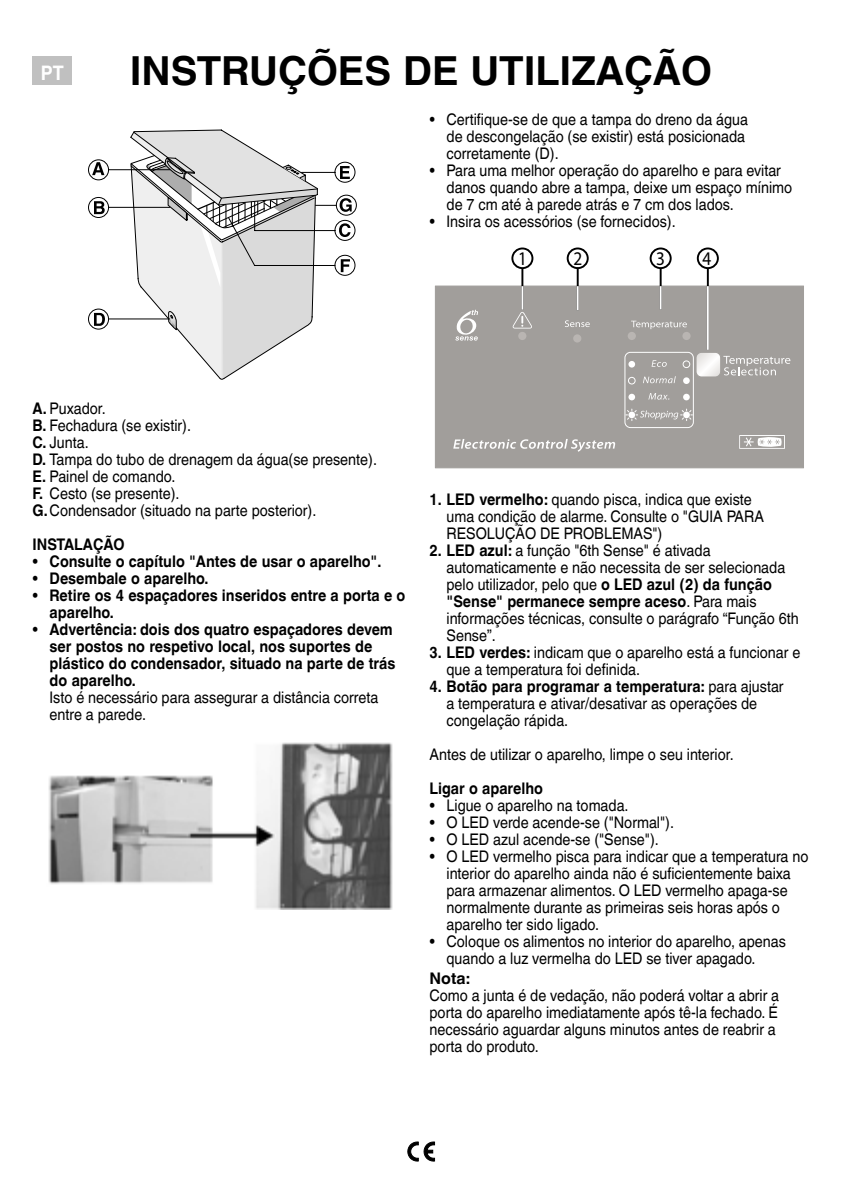
<style>
.page{position:relative;width:842px;height:1191px;background:#fff}
.page>*{position:absolute;margin:0;border:0;box-sizing:border-box;transform-origin:0 0}
.t1{font:700 40px "Helvetica World";color:#000}
.t2{font:700 20px "Helvetica World";color:#fff;scale:.9 1}
.t3{font:16px/17px "Helvetica World";color:#000;scale:.9 1}
.t4{font:700 16px/17px "Helvetica World";color:#000;scale:.9 1}
.t5{font:700 16px "Helvetica World";color:#000}
.s1{font-weight:700}
.s2{font-weight:400}
</style>
<div class="page">
<svg style="left:408px;top:1141px;width:27px;height:20px"></svg>
<div style="left:33px;top:57px;width:39px;height:28px;background:#c0c0c0"></div>
<svg style="left:88px;top:129px;width:269px;height:251px"></svg>
<img style="left:48px;top:742px;width:345px;height:167px">
<div style="left:435px;top:286px;width:368px;height:182px;background:#a19e9b"></div>
<div style="left:435px;top:285px;width:369px;height:183px;border:1px solid #a19e9b"></div>
<svg style="left:455px;top:310px;width:23px;height:30px"></svg>
<svg style="left:513px;top:312px;width:19px;height:16px"></svg>
<svg style="left:453px;top:439px;width:162px;height:13px"></svg>
<div style="left:518px;top:332px;width:8px;height:8px;background:#b9b5b2;border-radius:50%"></div>
<div style="left:573px;top:334px;width:8px;height:8px;background:#b9b5b2;border-radius:50%"></div>
<div style="left:628px;top:332px;width:8px;height:8px;background:#b9b5b2;border-radius:50%"></div>
<div style="left:682px;top:332px;width:9px;height:8px;background:#b9b5b2;border-radius:50%"></div>
<svg style="left:631px;top:321px;width:56px;height:8px"></svg>
<svg style="left:739px;top:435px;width:46px;height:14px"></svg>
<svg style="left:565px;top:320px;width:25px;height:7px"></svg>
<svg style="left:698px;top:354px;width:92px;height:22px"></svg>
<div style="left:696px;top:352px;width:25px;height:25px;border:1px solid #a19e9b;border-radius:5px"></div>
<div style="left:683px;top:394px;width:7px;height:6px;background:#fff;border-radius:50%"></div>
<div style="left:628px;top:394px;width:7px;height:6px;background:#fff;border-radius:50%"></div>
<svg style="left:648px;top:393px;width:21px;height:7px"></svg>
<div style="left:683px;top:377px;width:7px;height:7px;background:#fff;border-radius:50%"></div>
<div style="left:628px;top:377px;width:7px;height:7px;border:1px solid #fff;border-radius:50%"></div>
<div style="left:628px;top:361px;width:7px;height:6px;background:#fff;border-radius:50%"></div>
<svg style="left:643px;top:376px;width:33px;height:7px"></svg>
<div style="left:683px;top:361px;width:7px;height:7px;border:1px solid #fff;border-radius:50%"></div>
<svg style="left:651px;top:360px;width:16px;height:7px"></svg>
<svg style="left:627px;top:409px;width:65px;height:11px"></svg>
<div style="left:625px;top:352px;width:69px;height:76px;border:1px solid #fff;border-radius:6px"></div>
<hr style="left:521px;top:268px;width:2px;height:42px;background:#000">
<hr style="left:577px;top:267px;width:2px;height:43px;background:#000">
<hr style="left:660px;top:269px;width:2px;height:40px;background:#000">
<hr style="left:707px;top:268px;width:2px;height:82px;background:#000">
<div style="left:511px;top:247px;width:22px;height:22px;border:2px solid #000;border-radius:50%"></div>
<div style="left:567px;top:247px;width:22px;height:22px;border:2px solid #000;border-radius:50%"></div>
<div style="left:650px;top:247px;width:22px;height:22px;border:2px solid #000;border-radius:50%"></div>
<div style="left:697px;top:247px;width:22px;height:22px;border:2px solid #000;border-radius:50%"></div>
<hr style="left:521px;top:286px;width:2px;height:24px;background:#fff">
<hr style="left:577px;top:286px;width:2px;height:24px;background:#fff">
<hr style="left:660px;top:286px;width:2px;height:23px;background:#fff">
<hr style="left:707px;top:286px;width:2px;height:64px;background:#fff">
<p class="t2" style="left:41px;top:61px;width:27px">PT</p>
<h1 class="t1" style="left:130px;top:48px;width:584px">INSTRUÇÕES DE UTILIZAÇÃO</h1>
<p class="t3" style="left:446px;top:111px;width:336px;text-indent:-17px">• Certifique-se de que a tampa do dreno da água de descongelação (se existir) está posicionada corretamente (D).</p>
<p class="t3" style="left:446px;top:162px;width:386px;text-indent:-17px">• Para uma melhor operação do aparelho e para evitar danos quando abre a tampa, deixe um espaço mínimo de 7 cm até à parede atrás e 7 cm dos lados.</p>
<p class="t3" style="left:429px;top:213px;width:275px">• Insira os acessórios (se fornecidos).</p>
<p class="t3" style="left:33px;top:400px;width:384px"><span class="s1">A.</span> Puxador.<br><span class="s1">B.</span> Fechadura (se existir).<br><span class="s1">C.</span> Junta.<br><span class="s1">D.</span> Tampa do tubo de drenagem da água(se presente).<br><span class="s1">E.</span> Painel de comando.<br><span class="s1">F.</span> Cesto (se presente).<br><span class="s1">G.</span>Condensador (situado na parte posterior).</p>
<p class="t4" style="left:33px;top:536px;width:104px">INSTALAÇÃO</p>
<p class="t4" style="left:33px;top:553px;width:389px"><span class="s2">•</span> Consulte o capítulo "Antes de usar o aparelho".</p>
<p class="t4" style="left:33px;top:570px;width:197px"><span class="s2">•</span> Desembale o aparelho.</p>
<p class="t4" style="left:50px;top:587px;width:397px;text-indent:-17px"><span class="s2">•</span> Retire os 4 espaçadores inseridos entre a porta e o aparelho.</p>
<p class="t4" style="left:50px;top:621px;width:386px;text-indent:-17px"><span class="s2">•</span> Advertência: dois dos quatro espaçadores devem ser postos no respetivo local, nos suportes de plástico do condensador, situado na parte de trás do aparelho.</p>
<p class="t3" style="left:50px;top:689px;width:367px">Isto é necessário para assegurar a distância correta entre a parede.</p>
<p class="t3" style="left:446px;top:491px;width:354px;text-indent:-17px"><span class="s1">1. LED vermelho:</span> quando pisca, indica que existe uma condição de alarme. Consulte o "GUIA PARA<br>RESOLUÇÃO DE PROBLEMAS")</p>
<p class="t3" style="left:446px;top:542px;width:393px;text-indent:-17px"><span class="s1">2. LED azul:</span> a função "6th Sense" é ativada automaticamente e não necessita de ser selecionada pelo utilizador, pelo que <span class="s1">o LED azul (2) da função "Sense" permanece sempre aceso</span>. Para mais informações técnicas, consulte o parágrafo “Função 6th Sense”.</p>
<p class="t3" style="left:446px;top:644px;width:395px;text-indent:-17px"><span class="s1">3. LED verdes:</span> indicam que o aparelho está a funcionar e que a temperatura foi definida.</p>
<p class="t3" style="left:446px;top:678px;width:376px;text-indent:-17px"><span class="s1">4. Botão para programar a temperatura:</span> para ajustar a temperatura e ativar/desativar as operações de congelação rápida.</p>
<p class="t3" style="left:429px;top:746px;width:340px">Antes de utilizar o aparelho, limpe o seu interior.</p>
<p class="t4" style="left:429px;top:780px;width:128px">Ligar o aparelho</p>
<p class="t3" style="left:429px;top:797px;width:223px">• Ligue o aparelho na tomada.</p>
<p class="t3" style="left:429px;top:814px;width:273px">• O LED verde acende-se ("Normal").</p>
<p class="t3" style="left:429px;top:830px;width:256px">• O LED azul acende-se ("Sense").</p>
<p class="t3" style="left:446px;top:847px;width:404px;text-indent:-17px">• O LED vermelho pisca para indicar que a temperatura no interior do aparelho ainda não é suficientemente baixa para armazenar alimentos. O LED vermelho apaga-se normalmente durante as primeiras seis horas após o aparelho ter sido ligado.</p>
<p class="t3" style="left:446px;top:932px;width:379px;text-indent:-17px">• Coloque os alimentos no interior do aparelho, apenas quando a luz vermelha do LED se tiver apagado.</p>
<p class="t5" style="left:429px;top:969px;width:42px">Nota:</p>
<p class="t3" style="left:429px;top:987px;width:390px">Como a junta é de vedação, não poderá voltar a abrir a porta do aparelho imediatamente após tê-la fechado. É necessário aguardar alguns minutos antes de reabrir a porta do produto.</p>
</div>
